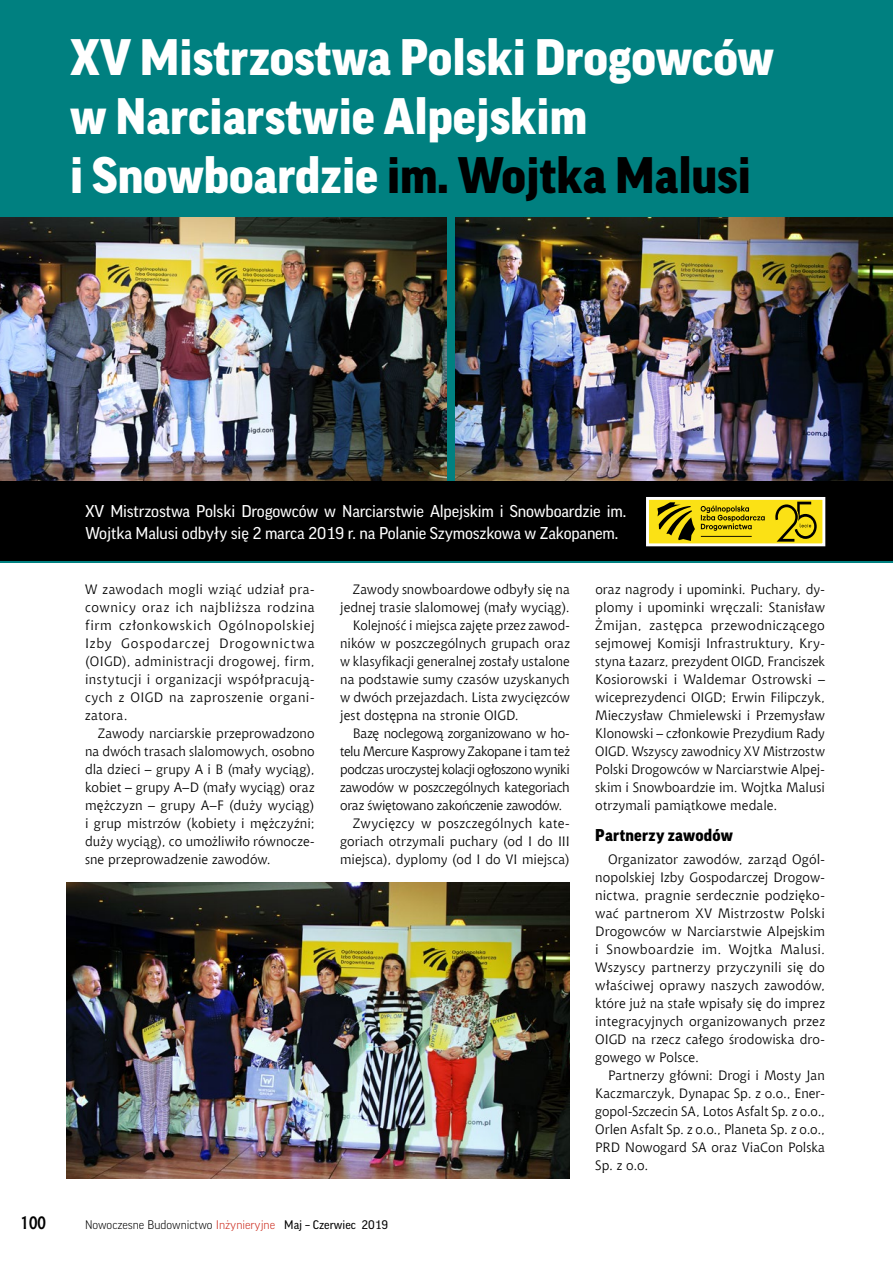
<style>
.page{position:relative;width:893px;height:1263px;background:#fff}
.page>*{position:absolute;margin:0;border:0;box-sizing:border-box;transform-origin:0 0}
.t1{font:900 49.5px/59.4px "Good Pro";color:#fff}
.t2{font:700 18px "Aerton Cnd EFN";color:#000}
.t3{font:16.5px/22.5px "Good Pro";letter-spacing:-.01em;color:#fff}
.t4{font:900 16.5px "Good Pro";letter-spacing:.01em;color:#000}
.t5{font:13.5px/18px "Chianti EU";color:#000;text-align:justify}
.t6{font:13.5px "Chianti EU";letter-spacing:-.025em;color:#000}
.t7{font:13.5px "Chianti EU";letter-spacing:-.03em;color:#000}
.t8{font:13.5px "Chianti EU";letter-spacing:-.02em;color:#000}
.t9{font:13.5px "Chianti EU";letter-spacing:.02em;color:#000}
.t10{font:300 12px "Good Pro";color:#000}
.s1{color:#000}
.s2{color:#cb2a1d}
.s3{font-weight:400}
</style>
<div class="page">
<div style="left:0;top:0;width:893px;height:562px;background:#008080"></div>
<img style="left:0;top:218px;width:446px;height:264px">
<img style="left:455px;top:218px;width:438px;height:264px">
<div style="left:0;top:482px;width:893px;height:79px;background:#000"></div>
<div style="left:647px;top:498px;width:177px;height:47px;background:#fbe115"></div>
<svg style="left:775px;top:502px;width:42px;height:40px"></svg>
<svg style="left:657px;top:502px;width:108px;height:39px"></svg>
<div style="left:646px;top:497px;width:179px;height:49px;border:3px solid #fff"></div>
<img style="left:66px;top:882px;width:504px;height:296px">
<h1 class="t1" style="left:70px;top:27px;width:705px">XV Mistrzostwa Polski Drogowców w Narciarstwie Alpejskim<br>i Snowboardzie <span class="s1">im. Wojtka Malusi</span></h1>
<h2 class="t2" style="left:21px;top:1212px;width:27px">100</h2>
<p class="t3" style="left:85px;top:500px;width:543px">XV Mistrzostwa Polski Drogowców w Narciarstwie Alpejskim i Snowboardzie im.<br>Wojtka Malusi odbyły się 2 marca 2019 r. na Polanie Szymoszkowa w Zakopanem.</p>
<p class="t5" style="left:85px;top:580px;width:231px">W zawodach mogli wziąć udział pra&shy;cownicy oraz ich najbliższa rodzina firm członkowskich Ogólnopolskiej Izby Gospodarczej Drogownictwa (OIGD), administracji drogowej, firm, instytucji i organizacji współpracują&shy;cych z OIGD na zaproszenie organi&shy;zatora.</p>
<p class="t5" style="left:85px;top:724px;width:231px;text-indent:13px">Zawody narciarskie przeprowadzono na dwóch trasach slalomowych, osobno dla dzieci – grupy A i B (mały wyciąg), kobiet – grupy A–D (mały wyciąg) oraz mężczyzn – grupy A–F (duży wyciąg) i grup mistrzów (kobiety i mężczyźni; duży wyciąg), co umożliwiło równocze&shy;sne przeprowadzenie zawodów.</p>
<p class="t5" style="left:353px;top:580px;width:218px">Zawody snowboardowe odbyły się na</p>
<p class="t5" style="left:340px;top:598px;width:231px">jednej trasie slalomowej (mały wyciąg).</p>
<p class="t5" style="left:353px;top:616px;width:218px">Kolejność i miejsca zajęte przez zawod-</p>
<p class="t5" style="left:340px;top:634px;width:231px">ników w poszczególnych grupach oraz</p>
<p class="t5" style="left:340px;top:652px;width:231px">w klasyfikacji generalnej zostały ustalone</p>
<p class="t5" style="left:340px;top:670px;width:231px">na podstawie sumy czasów uzyskanych</p>
<p class="t5" style="left:340px;top:688px;width:231px">w dwóch przejazdach. Lista zwycięzców</p>
<p class="t5" style="left:340px;top:706px;width:180px">jest dostępna na stronie OIGD.</p>
<p class="t6" style="left:353px;top:725px;width:218px">Bazę noclegową zorganizowano w ho-</p>
<p class="t6" style="left:340px;top:743px;width:231px">telu Mercure Kasprowy Zakopane i tam też</p>
<p class="t7" style="left:340px;top:761px;width:231px">podczas uroczystej kolacji ogłoszono wyniki</p>
<p class="t8" style="left:340px;top:779px;width:231px">zawodów w poszczególnych kategoriach</p>
<p class="t6" style="left:340px;top:797px;width:224px">oraz świętowano zakończenie zawodów.</p>
<p class="t9" style="left:353px;top:815px;width:218px">Zwycięzcy w poszczególnych kate-</p>
<p class="t5" style="left:340px;top:832px;width:231px">goriach otrzymali puchary (od I do III</p>
<p class="t5" style="left:340px;top:850px;width:231px">miejsca), dyplomy (od I do VI miejsca)</p>
<p class="t10" style="left:85px;top:1218px;width:305px">Nowoczesne Budownictwo <span class="s2">Inżynieryjne</span> <span class="s3">Maj – Czerwiec 2019</span></p>
<p class="t5" style="left:595px;top:580px;width:231px">oraz nagrody i upominki. Puchary, dy&shy;plomy i upominki wręczali: Stanisław Żmijan, zastępca przewodniczącego sejmowej Komisji Infrastruktury, Kry&shy;styna Łazarz, prezydent OIGD, Franciszek Kosiorowski i Waldemar Ostrowski – wiceprezydenci OIGD; Erwin Filipczyk, Mieczysław Chmielewski i Przemysław Klonowski – członkowie Prezydium Rady OIGD. Wszyscy zawodnicy XV Mistrzostw Polski Drogowców w Narciarstwie Alpej&shy;skim i Snowboardzie im. Wojtka Malusi otrzymali pamiątkowe medale.</p>
<p class="t4" style="left:595px;top:826px;width:139px">Partnerzy zawodów</p>
<p class="t5" style="left:595px;top:850px;width:231px;text-indent:13px">Organizator zawodów, zarząd Ogól&shy;nopolskiej Izby Gospodarczej Drogow&shy;nictwa, pragnie serdecznie podzięko&shy;wać partnerom XV Mistrzostw Polski Drogowców w Narciarstwie Alpejskim i Snowboardzie im. Wojtka Malusi.<br>Wszyscy partnerzy przyczynili się do właściwej oprawy naszych zawodów, które już na stałe wpisały się do imprez integracyjnych organizowanych przez OIGD na rzecz całego środowiska dro&shy;gowego w Polsce.</p>
<p class="t5" style="left:595px;top:1066px;width:231px;text-indent:13px">Partnerzy główni: Drogi i Mosty Jan Kaczmarczyk, Dynapac Sp. z o.o., Ener&shy;gopol-Szczecin SA, Lotos Asfalt Sp. z o.o., Orlen Asfalt Sp. z o.o., Planeta Sp. z o.o., PRD Nowogard SA oraz ViaCon Polska Sp. z o.o.</p>
</div>
